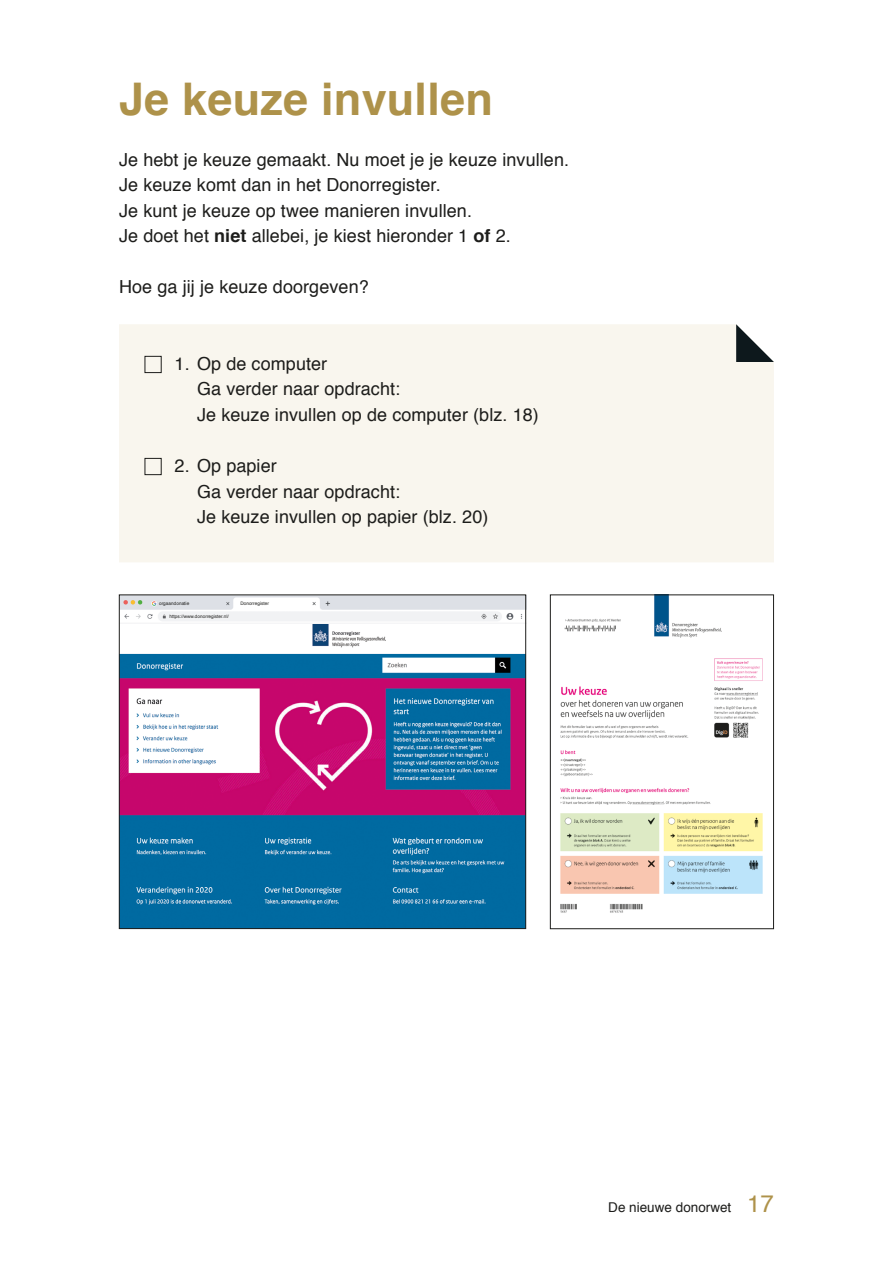
<style>
.page{position:relative;width:893px;height:1263px;background:#fff}
.page>*{position:absolute;margin:0;border:0;box-sizing:border-box;transform-origin:0 0}
.t1{font:700 45px "Helvetica";letter-spacing:.005em;color:#ae924a}
.t2{font:18px/25.5px "Helvetica";letter-spacing:.005em;color:#1d1d1b}
.t3{font:13.5px "Helvetica";color:#1d1d1b}
.t4{font:4.65px "Helvetica";letter-spacing:.005em;color:#1d1d1b}
.s1{font-weight:700}
.s2{font-size:24px;color:#ae924a}
</style>
<div class="page">
<div style="left:119px;top:324px;width:655px;height:238px;background:#f9f6ee"></div>
<svg style="left:736px;top:324px;width:38px;height:38px"></svg>
<div style="left:145px;top:356px;width:17px;height:17px;border:1px solid #1d1d1b"></div>
<div style="left:145px;top:458px;width:17px;height:17px;border:1px solid #1d1d1b"></div>
<img style="left:560px;top:596px;width:203px;height:317px">
<div style="left:550px;top:594px;width:224px;height:335px;border:1px solid #1d1d1b"></div>
<img style="left:121px;top:624px;width:403px;height:303px">
<img style="left:121px;top:596px;width:403px;height:25px">
<div style="left:119px;top:594px;width:407px;height:335px;border:1px solid #1d1d1b"></div>
<h1 class="t1" style="left:119px;top:63px;width:375px">Je keuze invullen</h1>
<p class="t2" style="left:119px;top:147px;width:452px">Je hebt je keuze gemaakt. Nu moet je je keuze invullen.<br>Je keuze komt dan in het Donorregister.<br>Je kunt je keuze op twee manieren invullen.<br>Je doet het <span class="s1">niet</span> allebei, je kiest hieronder 1 <span class="s1">of</span> 2.</p>
<p class="t2" style="left:119px;top:275px;width:251px">Hoe ga jij je keuze doorgeven?</p>
<p class="t2" style="left:197px;top:351px;width:343px;text-indent:-22px">1. Op de computer<br>Ga verder naar opdracht:<br>Je keuze invullen op de computer (blz. 18)</p>
<p class="t2" style="left:197px;top:453px;width:293px;text-indent:-22px">2. Op papier<br>Ga verder naar opdracht:<br>Je keuze invullen op papier (blz. 20)</p>
<p class="t4" style="left:159px;top:600px;width:32px">orgaandonatie</p>
<p class="t4" style="left:240px;top:600px;width:30px">Donorregister</p>
<p class="t4" style="left:169px;top:612px;width:61px">https://www.donorregister.nl/</p>
<p class="t3" style="left:608px;top:1197px;width:167px">De nieuwe donorwet <span class="s2">17</span></p>
</div>
